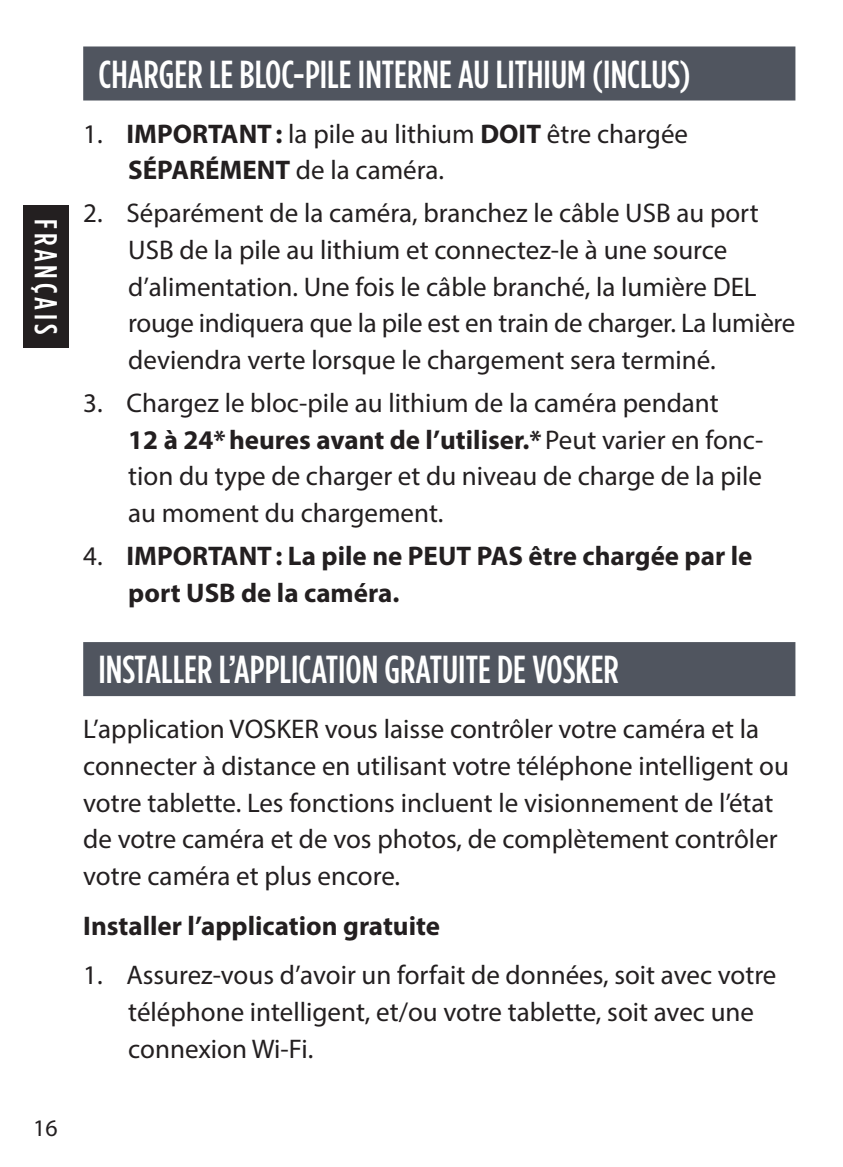
<style>
.page{position:relative;width:843px;height:1167px;background:#fff}
.page>*{position:absolute;margin:0;border:0;box-sizing:border-box;transform-origin:0 0}
.t1{font:500 39px "Gotham Condensed";color:#fff}
.t2{font:500 31.8px "Gotham Condensed";letter-spacing:.12em;color:#fff}
.t3{font:27px/36.6px "Myriad Pro";color:#231f20}
.t4{font:700 27px/36.6px "Myriad Pro";color:#231f20}
.t5{font:23.7px "Myriad Pro";color:#231f20}
.s1{font-weight:700}
.s2{font-weight:400}
</style>
<div class="page">
<div style="left:23px;top:205px;width:45px;height:143px;background:#231f20"></div>
<div style="left:83px;top:46px;width:712px;height:54px;background:#50555f"></div>
<div style="left:83px;top:642px;width:712px;height:54px;background:#50555f"></div>
<p class="t2" style="left:64px;top:219px;width:116px;rotate:90deg">FRANÇAIS</p>
<p class="t5" style="left:33px;top:1113px;width:26px">16</p>
<h1 class="t1" style="left:98px;top:51px;width:594px">CHARGER LE BLOC-PILE INTERNE AU LITHIUM (INCLUS)</h1>
<p class="t3" style="left:128px;top:115px;width:561px;text-indent:-45px">1. <span class="s1">IMPORTANT:</span> la pile au lithium <span class="s1">DOIT</span> être chargée<br><span class="s1">SÉPARÉMENT</span> de la caméra.</p>
<p class="t3" style="left:128px;top:194px;width:668px;text-indent:-45px">2. Séparément de la caméra, branchez le câble USB au port USB de la pile au lithium et connectez-le à une source d’alimentation. Une fois le câble branché, la lumière DEL rouge indiquera que la pile est en train de charger. La lumière deviendra verte lorsque le chargement sera terminé.</p>
<p class="t3" style="left:128px;top:384px;width:636px;text-indent:-45px">3. Chargez le bloc-pile au lithium de la caméra pendant<br><span class="s1">12 à 24*heures avant de l’utiliser.*</span>Peut varier en fonc&shy;tion du type de charger et du niveau de charge de la pile au moment du chargement.</p>
<p class="t4" style="left:128px;top:536px;width:625px;text-indent:-45px"><span class="s2">4.</span> IMPORTANT: La pile ne PEUT PAS être chargée par le port USB de la caméra.</p>
<h1 class="t1" style="left:98px;top:647px;width:522px">INSTALLER L’APPLICATION GRATUITE DE VOSKER</h1>
<p class="t3" style="left:83px;top:710px;width:707px">L’application VOSKER vous laisse contrôler votre caméra et la connecter à distance en utilisant votre téléphone intelligent ou votre tablette. Les fonctions incluent le visionnement de l’état de votre caméra et de vos photos, de complètement contrôler votre caméra et plus encore.</p>
<p class="t4" style="left:83px;top:906px;width:358px">Installer l’application gratuite</p>
<p class="t3" style="left:128px;top:956px;width:649px;text-indent:-45px">1. Assurez-vous d’avoir un forfait de données, soit avec votre téléphone intelligent, et/ou votre tablette, soit avec une connexion Wi-Fi.</p>
</div>
